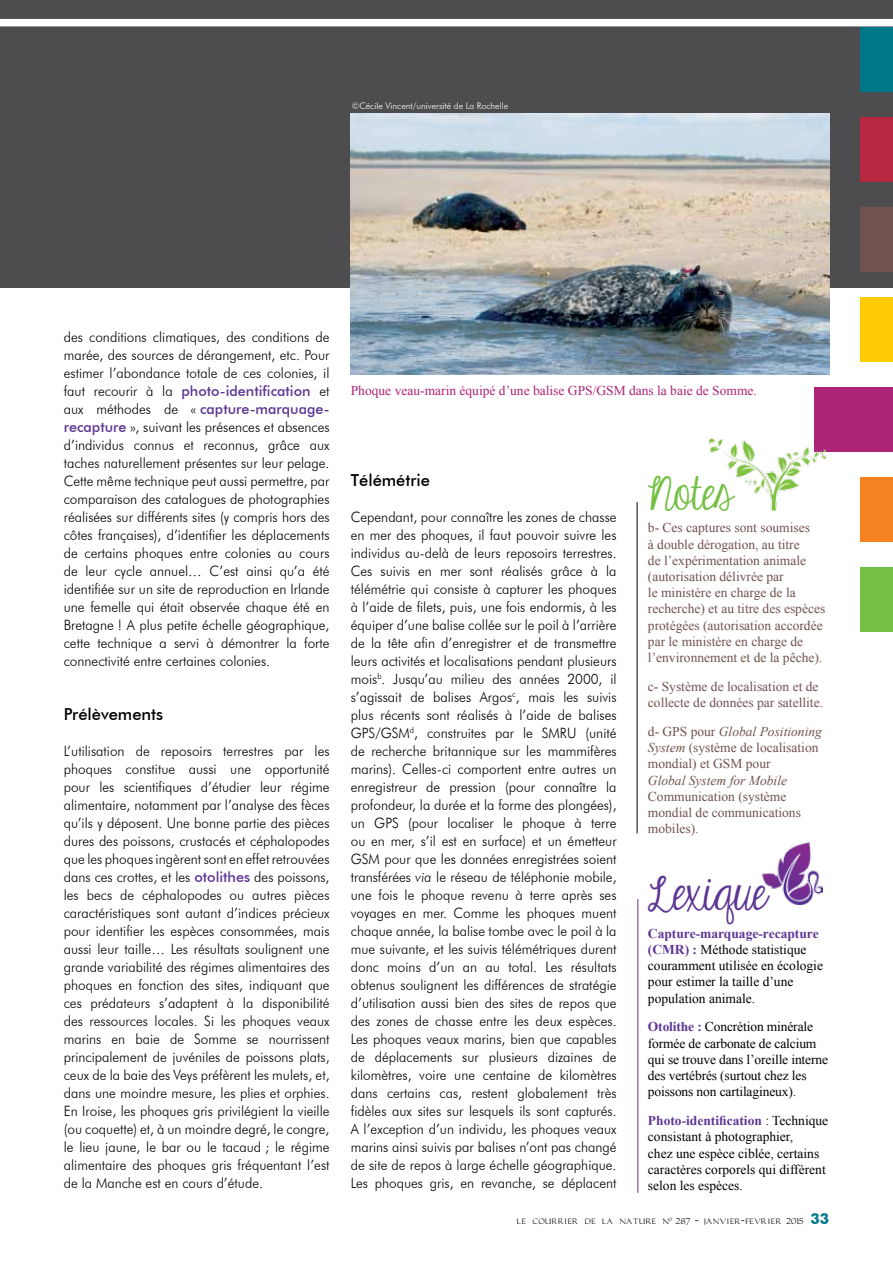
<style>
.page{position:relative;width:893px;height:1263px;background:#fff}
.page>*{position:absolute;margin:0;border:0;box-sizing:border-box;transform-origin:0 0}
.t1{font:48.3px "KG Eyes Wide Open";color:#5d3594}
.t2{font:48.3px "KG Eyes Wide Open";color:#75c044}
.t3{font:500 16.5px "Futura BT";color:#000}
.t4{font:300 14.25px/18px "Futura BT";color:#000;text-align:justify;scale:.95 1}
.t5{font:13.5px/16.2px "Times New Roman";color:#70524e}
.t6{font:13.5px/16.2px "Times New Roman";color:#000}
.t7{font:13.5px "Times New Roman";color:#ac2476}
.t8{font:italic 13.5px "Times New Roman";color:#70524e}
.t9{font:12px "Carolus Roman Font";color:#000}
.t10{font:300 9px "Futura BT";color:#fff}
.s1{font-weight:500;color:#5d3594}
.s2{font-style:italic}
.s3{font-weight:700;color:#5d3594}
.s4{font-size:9px}
.s5{font-family:"Futura BT";font-weight:700;font-size:15px;color:#078}
</style>
<div class="page">
<div style="left:0;top:0;width:893px;height:288px;background:#4d4d4f"></div>
<div style="left:0;top:19px;width:893px;height:7px;background:#fff"></div>
<div style="left:860px;top:567px;width:33px;height:64px;background:#75c044"></div>
<div style="left:860px;top:27px;width:33px;height:64px;background:#078"></div>
<div style="left:860px;top:117px;width:33px;height:64px;background:#b82841"></div>
<div style="left:860px;top:207px;width:33px;height:64px;background:#70524e"></div>
<div style="left:860px;top:297px;width:33px;height:64px;background:#ffcb05"></div>
<div style="left:814px;top:387px;width:79px;height:64px;background:#ac2476"></div>
<div style="left:860px;top:477px;width:33px;height:64px;background:#f58220"></div>
<img style="left:351px;top:113px;width:478px;height:261px">
<hr style="left:637px;top:502px;width:1px;height:331px;background:#000">
<img style="left:709px;top:439px;width:117px;height:71px">
<hr style="left:637px;top:899px;width:1px;height:294px;background:#5d3594">
<img style="left:763px;top:842px;width:59px;height:62px">
<p class="t10" style="left:352px;top:101px;width:158px">©Cécile Vincent/université de La Rochelle</p>
<p class="t4" style="left:64px;top:328px;width:281px">des conditions climatiques, des conditions de marée, des sources de dérangement, etc. Pour estimer l’abondance totale de ces colonies, il faut recourir à la <span class="s1">photo-identification</span> et aux méthodes de « <span class="s1">capture-marquage&shy;recapture</span> », suivant les présences et absences d’individus connus et reconnus, grâce aux taches naturellement présentes sur leur pelage.<br>Cette même technique peut aussi permettre, par comparaison des catalogues de photographies réalisées sur différents sites (y compris hors des côtes françaises), d’identifier les déplacements de certains phoques entre colonies au cours de leur cycle annuel… C’est ainsi qu’a été identifiée sur un site de reproduction en Irlande une femelle qui était observée chaque été en Bretagne ! A plus petite échelle géographique, cette technique a servi à démontrer la forte connectivité entre certaines colonies.</p>
<p class="t3" style="left:64px;top:704px;width:101px">Prélèvements</p>
<p class="t4" style="left:64px;top:742px;width:281px">L’utilisation de reposoirs terrestres par les phoques constitue aussi une opportunité pour les scientifiques d’étudier leur régime alimentaire, notamment par l’analyse des fèces qu’ils y déposent. Une bonne partie des pièces dures des poissons, crustacés et céphalopodes que les phoques ingèrent sont en effet retrouvées dans ces crottes, et les <span class="s1">otolithes</span> des poissons, les becs de céphalopodes ou autres pièces caractéristiques sont autant d’indices précieux pour identifier les espèces consommées, mais aussi leur taille… Les résultats soulignent une grande variabilité des régimes alimentaires des phoques en fonction des sites, indiquant que ces prédateurs s’adaptent à la disponibilité des ressources locales. Si les phoques veaux marins en baie de Somme se nourrissent principalement de juvéniles de poissons plats, ceux de la baie des Veys préfèrent les mulets, et, dans une moindre mesure, les plies et orphies.<br>En Iroise, les phoques gris privilégient la vieille (ou coquette) et, à un moindre degré, le congre, le lieu jaune, le bar ou le tacaud ; le régime alimentaire des phoques gris fréquentant l’est de la Manche est en cours d’étude.</p>
<p class="t7" style="left:351px;top:381px;width:408px">Phoque veau-marin équipé d’une balise GPS/GSM dans la baie de Somme.</p>
<p class="t3" style="left:351px;top:470px;width:81px">Télémétrie</p>
<p class="t4" style="left:351px;top:508px;width:281px">Cependant, pour connaître les zones de chasse en mer des phoques, il faut pouvoir suivre les individus au-delà de leurs reposoirs terrestres.<br>Ces suivis en mer sont réalisés grâce à la télémétrie qui consiste à capturer les phoques à l’aide de filets, puis, une fois endormis, à les équiper d’une balise collée sur le poil à l’arrière de la tête afin d’enregistrer et de transmettre leurs activités et localisations pendant plusieurs mois<sup>b</sup>. Jusqu’au milieu des années 2000, il s’agissait de balises Argos<sup>c</sup>, mais les suivis plus récents sont réalisés à l’aide de balises GPS/GSM<sup>d</sup>, construites par le SMRU (unité de recherche britannique sur les mammifères marins). Celles-ci comportent entre autres un enregistreur de pression (pour connaître la profondeur, la durée et la forme des plongées), un GPS (pour localiser le phoque à terre ou en mer, s’il est en surface) et un émetteur GSM pour que les données enregistrées soient transférées <span class="s2">via</span> le réseau de téléphonie mobile, une fois le phoque revenu à terre après ses voyages en mer. Comme les phoques muent chaque année, la balise tombe avec le poil à la mue suivante, et les suivis télémétriques durent donc moins d’un an au total. Les résultats obtenus soulignent les différences de stratégie d’utilisation aussi bien des sites de repos que des zones de chasse entre les deux espèces.<br>Les phoques veaux marins, bien que capables de déplacements sur plusieurs dizaines de kilomètres, voire une centaine de kilomètres dans certains cas, restent globalement très fidèles aux sites sur lesquels ils sont capturés.<br>A l’exception d’un individu, les phoques veaux marins ainsi suivis par balises n’ont pas changé de site de repos à large échelle géographique.<br>Les phoques gris, en revanche, se déplacent</p>
<h1 class="t2" style="left:648px;top:467px;width:86px">Notes</h1>
<p class="t5" style="left:648px;top:519px;width:179px">b- Ces captures sont soumises<br>à double dérogation, au titre<br>de l’expérimentation animale (autorisation délivrée par<br>le ministère en charge de la recherche) et au titre des espèces protégées (autorisation accordée par le ministère en charge de l’environnement et de la pêche).</p>
<p class="t5" style="left:648px;top:678px;width:177px">c- Système de localisation et de collecte de données par satellite.</p>
<p class="t5" style="left:648px;top:723px;width:176px">d- GPS pour <span class="s2">Global Positioning<br>System</span> (système de localisation mondial) et GSM pour</p>
<p class="t8" style="left:648px;top:771px;width:141px">Global System for Mobile</p>
<p class="t5" style="left:648px;top:788px;width:154px">Communication (système mondial de communications mobiles).</p>
<h1 class="t1" style="left:648px;top:867px;width:120px">Lexique</h1>
<p class="t6" style="left:648px;top:925px;width:177px"><span class="s3">Capture-marquage-recapture (CMR) :</span> Méthode statistique couramment utilisée en écologie pour estimer la taille d’une population animale.</p>
<p class="t6" style="left:648px;top:1019px;width:182px"><span class="s3">Otolithe :</span> Concrétion minérale formée de carbonate de calcium qui se trouve dans l’oreille interne des vertébrés (surtout chez les poissons non cartilagineux).</p>
<p class="t6" style="left:648px;top:1112px;width:182px"><span class="s3">Photo-identification</span> : Technique consistant à photographier,<br>chez une espèce ciblée, certains caractères corporels qui diffèrent selon les espèces.</p>
<p class="t9" style="left:517px;top:1215px;width:314px">le courrier de la nature n<sup>0</sup> <span class="s4">287</span> - janvier-fevrier <span class="s4">2015’</span> <span class="s5">33</span></p>
</div>
